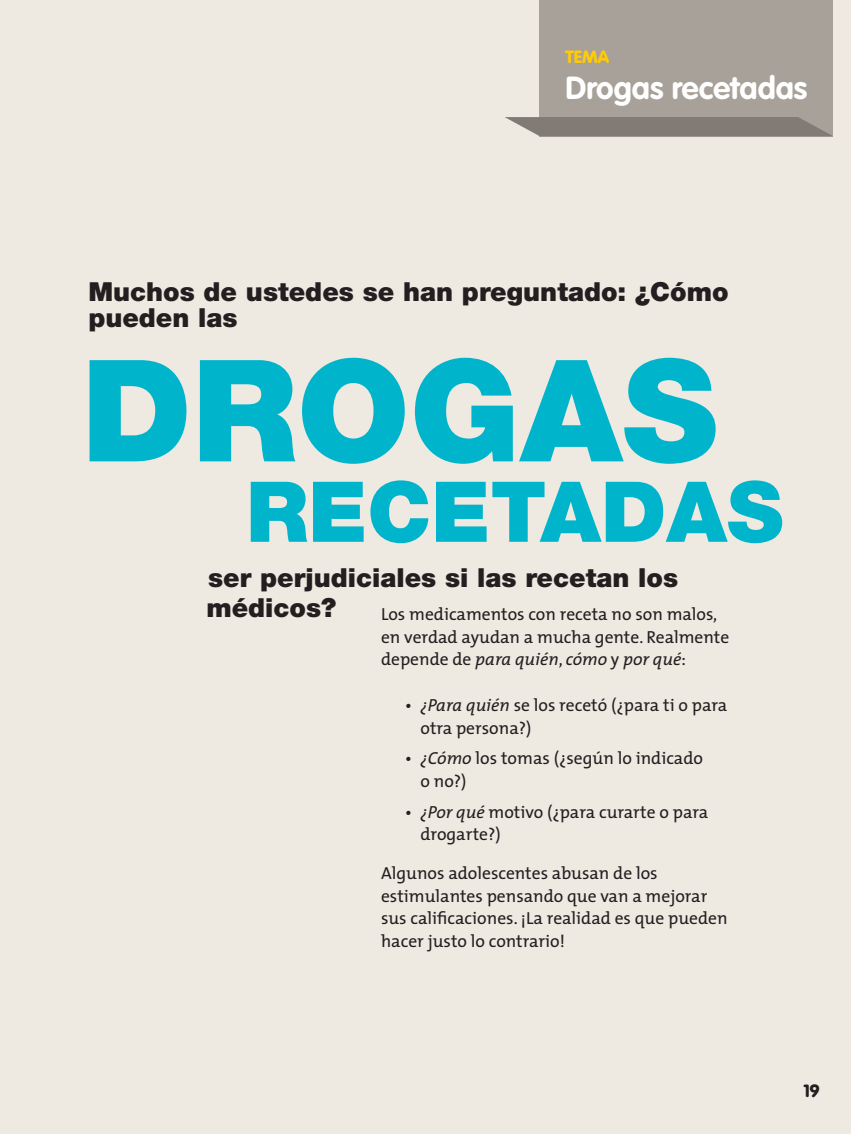
<style>
.page{position:relative;width:851px;height:1134px;background:#fff}
.page>*{position:absolute;margin:0;border:0;box-sizing:border-box;transform-origin:0 0}
.t1{font:900 141.75px "Helvetica Neue LT Std";color:#00b5cb}
.t2{font:900 84px "Helvetica Neue LT Std";color:#00b5cb}
.t3{font:700 31.5px "VAG Rounded";color:#fff}
.t4{font:900 26.25px/26.2px "Helvetica Neue LT Std";color:#231f20}
.t5{font:17.5px/22.8px "The Mix";color:#231f20}
.t6{font:900 17.5px "VAG Rounded";color:#feca0a}
.t7{font:900 17.5px "VAG Rounded";color:#231f20}
.s1{font-style:italic}
</style>
<div class="page">
<div style="left:0;top:0;width:850px;height:1134px;background:#eee9e1"></div>
<div style="left:539px;top:0;width:294px;height:136px;background:#a8a199"></div>
<svg style="left:505px;top:117px;width:327px;height:19px;background:#88827c"></svg>
<p class="t6" style="left:565px;top:46px;width:45px">TEMA</p>
<p class="t3" style="left:565px;top:69px;width:243px">Drogas recetadas</p>
<p class="t4" style="left:88px;top:278px;width:641px">Muchos de ustedes se han preguntado: ¿Cómo pueden las</p>
<p class="t1" style="left:81px;top:326px;width:637px">DROGAS</p>
<p class="t2" style="left:246px;top:462px;width:538px">RECETADAS</p>
<p class="t4" style="left:206px;top:563px;width:473px;line-height:29.8px">ser perjudiciales si las recetan los médicos?</p>
<p class="t5" style="left:381px;top:602px;width:349px">Los medicamentos con receta no son malos, en verdad ayudan a mucha gente. Realmente depende de <span class="s1">para quién</span>, <span class="s1">cómo</span> y <span class="s1">por qué</span>:</p>
<p class="t5" style="left:420px;top:693px;width:308px;text-indent:-16px"><span class="s1">• ¿Para quién</span> se los recetó (¿para ti o para otra persona?)</p>
<p class="t5" style="left:420px;top:746px;width:284px;text-indent:-16px"><span class="s1">• ¿Cómo</span> los tomas (¿según lo indicado o no?)</p>
<p class="t5" style="left:420px;top:800px;width:289px;text-indent:-16px"><span class="s1">• ¿Por qué</span> motivo (¿para curarte o para drogarte?)</p>
<p class="t5" style="left:381px;top:861px;width:348px">Algunos adolescentes abusan de los estimulantes pensando que van a mejorar sus calificaciones. ¡La realidad es que pueden hacer justo lo contrario!</p>
<p class="t7" style="left:803px;top:1080px;width:17px">19</p>
</div>
